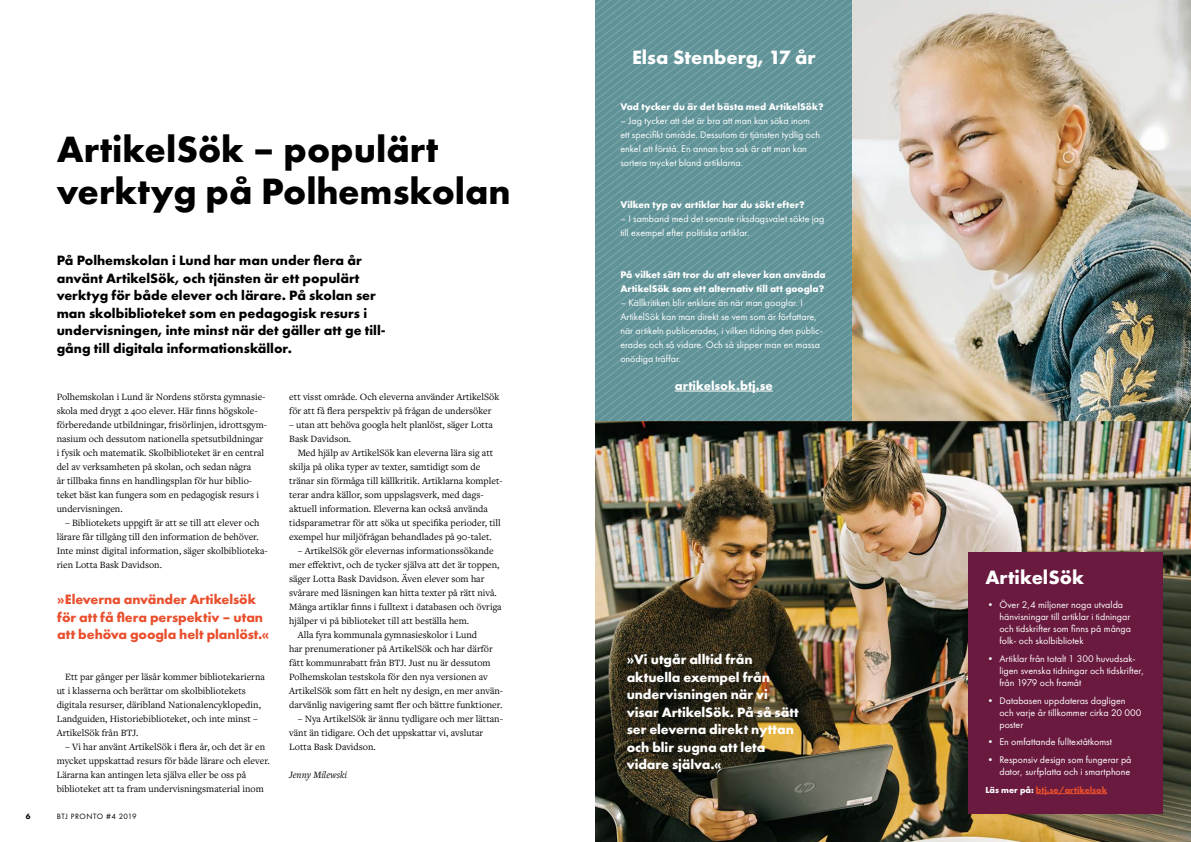
<style>
.page{position:relative;width:1191px;height:842px;background:#fff}
.page>*{position:absolute;margin:0;border:0;box-sizing:border-box;transform-origin:0 0}
.t1{font:700 38px/42px "Futura PT";color:#000}
.t2{font:700 20px "Futura PT";color:#fff}
.t3{font:700 14px/17.5px "Futura PT";color:#000}
.t4{font:700 14px/17.5px "Futura PT";letter-spacing:-.005em;color:#fff}
.t5{font:700 14px/17.5px "Futura PT";letter-spacing:-.005em;color:#e94f2d}
.t6{font:700 13px "Futura PT";color:#fff}
.t7{font:10px/14px "Freight Text Pro";color:#000}
.t8{font:10px/12px "Futura PT";color:#fff}
.t9{font:700 10px/14px "Futura PT";color:#fff}
.t10{font:italic 10px "Freight Text Pro";color:#000}
.t11{font:700 9px "Futura PT";color:#e94f2d}
.t12{font:8px "Futura PT";letter-spacing:.07em;color:#000}
.t13{font:800 8px "Futura PT";color:#000}
.s1{color:#fff}
</style>
<div class="page">
<img style="left:595px;top:0;width:596px;height:842px">
<svg style="left:595px;top:0;width:257px;height:421px;background:#65969b"></svg>
<div style="left:968px;top:552px;width:194px;height:262px;background:#6a1a3e"></div>
<hr style="left:1036px;top:793px;width:71px;height:1px;background:#e94f2d">
<hr style="left:675px;top:391px;width:98px;height:1px;background:#fff">
<h1 class="t1" style="left:57px;top:127px;width:455px">ArtikelSök – populärt verktyg på Polhemskolan</h1>
<p class="t3" style="left:57px;top:251px;width:330px">På Polhemskolan i Lund har man under flera år använt ArtikelSök, och tjänsten är ett populärt verktyg för både elever och lärare. På skolan ser man skolbiblioteket som en pedagogisk resurs i undervisningen, inte minst när det gäller att ge till&shy;gång till digitala informationskällor.</p>
<p class="t7" style="left:57px;top:389px;width:212px">Polhemskolan i Lund är Nordens största gymnasie&shy;skola med drygt 2 400 elever. Här finns högskole&shy;förberedande utbildningar, frisörlinjen, idrottsgym&shy;nasium och dessutom nationella spetsutbildningar i fysik och matematik. Skolbiblioteket är en central del av verksamheten på skolan, och sedan några<br>år tillbaka finns en handlingsplan för hur biblio&shy;teket bäst kan fungera som en pedagogisk resurs i undervisningen.</p>
<p class="t7" style="left:57px;top:515px;width:212px;text-indent:8px">– Bibliotekets uppgift är att se till att elever och lärare får tillgång till den information de behöver.<br>Inte minst digital information, säger skolbiblioteka&shy;rien Lotta Bask Davidson.</p>
<h3 class="t5" style="left:57px;top:591px;width:213px">»Eleverna använder Artikelsök för att få flera perspektiv – utan att behöva googla helt planlöst.«</h3>
<p class="t7" style="left:57px;top:669px;width:210px;text-indent:8px">Ett par gånger per läsår kommer bibliotekarierna ut i klasserna och berättar om skolbibliotekets digitala resurser, däribland Nationalencyklopedin, Landguiden, Historiebiblioteket, och inte minst – ArtikelSök från BTJ.</p>
<p class="t7" style="left:57px;top:739px;width:215px;text-indent:8px">– Vi har använt ArtikelSök i flera år, och det är en mycket uppskattad resurs för både lärare och elever.<br>Lärarna kan antingen leta själva eller be oss på biblioteket att ta fram undervisningsmaterial inom</p>
<p class="t13" style="left:26px;top:811px;width:6px">6</p>
<p class="t12" style="left:57px;top:811px;width:81px">BTJ Pronto #4 2019</p>
<p class="t7" style="left:289px;top:389px;width:211px">ett visst område. Och eleverna använder ArtikelSök för att få flera perspektiv på frågan de undersöker</p>
<p class="t7" style="left:289px;top:417px;width:205px">– utan att behöva googla helt planlöst, säger Lotta<br>Bask Davidson.</p>
<p class="t7" style="left:289px;top:445px;width:215px;text-indent:8px">Med hjälp av ArtikelSök kan eleverna lära sig att skilja på olika typer av texter, samtidigt som de tränar sin förmåga till källkritik. Artiklarna komplet&shy;terar andra källor, som uppslagsverk, med dags&shy;aktuell information. Eleverna kan också använda tidsparametrar för att söka ut specifika perioder, till exempel hur miljöfrågan behandlades på 90-talet.</p>
<p class="t7" style="left:298px;top:543px;width:197px">– ArtikelSök gör elevernas informationssökande</p>
<p class="t7" style="left:289px;top:557px;width:212px">mer effektivt, och de tycker själva att det är toppen,</p>
<p class="t7" style="left:289px;top:571px;width:197px">säger Lotta Bask Davidson. Även elever som har</p>
<p class="t7" style="left:289px;top:585px;width:209px">svårare med läsningen kan hitta texter på rätt nivå.</p>
<p class="t7" style="left:289px;top:599px;width:214px">Många artiklar finns i fulltext i databasen och övriga</p>
<p class="t7" style="left:289px;top:613px;width:181px">hjälper vi på biblioteket till att beställa hem.</p>
<p class="t7" style="left:298px;top:627px;width:181px">Alla fyra kommunala gymnasieskolor i Lund</p>
<p class="t7" style="left:289px;top:641px;width:205px">har prenumerationer på ArtikelSök och har därför</p>
<p class="t7" style="left:289px;top:655px;width:203px">fått kommunrabatt från BTJ. Just nu är dessutom</p>
<p class="t7" style="left:289px;top:669px;width:200px">Polhemskolan testskola för den nya versionen av</p>
<p class="t7" style="left:289px;top:683px;width:215px">ArtikelSök som fått en helt ny design, en mer använ-</p>
<p class="t7" style="left:289px;top:697px;width:215px">darvänlig navigering samt fler och bättre funktioner.</p>
<p class="t7" style="left:289px;top:711px;width:215px;text-indent:8px">– Nya ArtikelSök är ännu tydligare och mer lättan&shy;vänt än tidigare. Och det uppskattar vi, avslutar<br>Lotta Bask Davidson.</p>
<p class="t10" style="left:289px;top:768px;width:59px">Jenny Milewski</p>
<h2 class="t2" style="left:632px;top:44px;width:185px">Elsa Stenberg, 17 år</h2>
<p class="t9" style="left:620px;top:99px;width:205px">Vad tycker du är det bästa med ArtikelSök?</p>
<p class="t8" style="left:620px;top:113px;width:201px;line-height:14px">– Jag tycker att det är bra att man kan söka inom ett specifikt område. Dessutom är tjänsten tydlig och enkel att förstå. En annan bra sak är att man kan sortera mycket bland artiklarna.</p>
<p class="t9" style="left:620px;top:197px;width:186px">Vilken typ av artiklar har du sökt efter?</p>
<p class="t8" style="left:620px;top:211px;width:206px;line-height:14px">– I samband med det senaste riksdagsvalet sökte jag till exempel efter politiska artiklar.</p>
<p class="t9" style="left:620px;top:267px;width:207px">På vilket sätt tror du att elever kan använda<br>ArtikelSök som ett alternativ till att googla?</p>
<p class="t8" style="left:620px;top:295px;width:204px;line-height:14px">– Källkritiken blir enklare än när man googlar. I ArtikelSök kan man direkt se vem som är författare, när artikeln publicerades, i vilken tidning den public&shy;erades och så vidare. Och så slipper man en massa onödiga träffar.</p>
<h3 class="t6" style="left:675px;top:377px;width:99px">artikelsok.btj.se</h3>
<h3 class="t4" style="left:626px;top:650px;width:174px">»Vi utgår alltid från aktuella exempel från undervisningen när vi visar ArtikelSök. På så sätt ser eleverna direkt nyttan och blir sugna att leta vidare själva.«</h3>
<h2 class="t2" style="left:985px;top:565px;width:100px">ArtikelSök</h2>
<p class="t8" style="left:999px;top:599px;width:133px;text-indent:-14px">• Över 2,4 miljoner noga utvalda hänvisningar till artiklar i tidningar och tidskrifter som finns på många folk- och skolbibliotek</p>
<p class="t8" style="left:999px;top:653px;width:146px;text-indent:-14px">• Artiklar från totalt 1 300 huvudsak&shy;ligen svenska tidningar och tidskrifter, från 1979 och framåt</p>
<p class="t8" style="left:999px;top:694px;width:144px;text-indent:-14px">• Databasen uppdateras dagligen och varje år tillkommer cirka 20 000 poster</p>
<p class="t8" style="left:985px;top:736px;width:128px">• En omfattande fulltextåtkomst</p>
<p class="t8" style="left:985px;top:754px;width:148px;text-align:right">• Responsiv design som fungerar på dator, surfplatta och i smartphone</p>
<p class="t11" style="left:985px;top:784px;width:123px"><span class="s1">Läs mer på:</span> btj.se/artikelsok</p>
</div>
